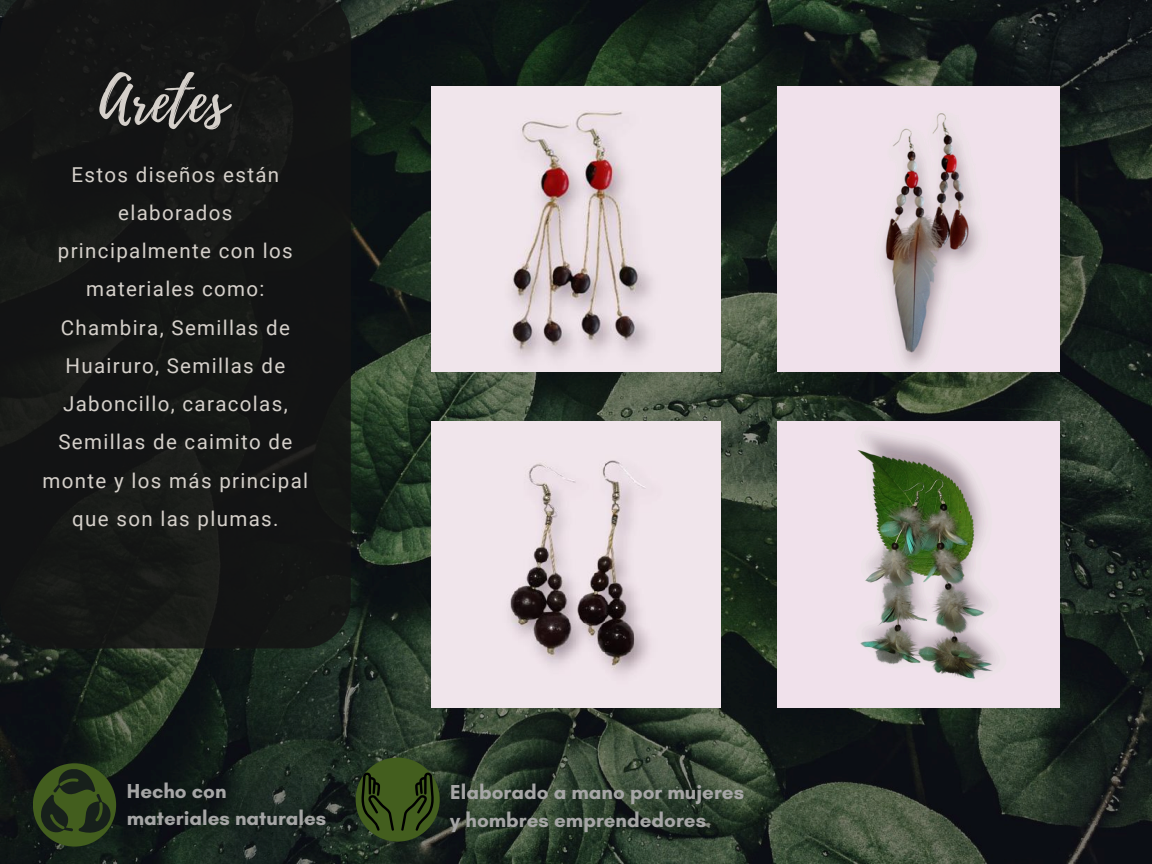
<style>
.page{position:relative;width:1152px;height:864px;background:#fff}
.page>*{position:absolute;margin:0;border:0;box-sizing:border-box;transform-origin:0 0}
.t1{font:60.6px "Playlist Script";color:#d5d0ca}
.t2{font:20.55px/38.2px "Roboto";letter-spacing:.065em;color:#d5d0ca;text-align:center}
.t3{font:700 20.55px/27.8px "Glacial Indifference";color:#a6a6a6}
</style>
<div class="page">
<img style="left:0;top:0;width:1152px;height:864px">
<div style="left:0;top:0;width:351px;height:648px;background:#131514"></div>
<div style="left:33px;top:763px;width:83px;height:84px;background:#435e1e;border-radius:50%"></div>
<svg style="left:40px;top:768px;width:72px;height:66px"></svg>
<div style="left:356px;top:758px;width:84px;height:84px;background:#435e1e;border-radius:50%"></div>
<svg style="left:361px;top:772px;width:33px;height:59px"></svg>
<svg style="left:401px;top:772px;width:33px;height:59px"></svg>
<img style="left:778px;top:86px;width:281px;height:286px">
<img style="left:432px;top:86px;width:288px;height:286px">
<img style="left:432px;top:422px;width:288px;height:286px">
<img style="left:778px;top:422px;width:281px;height:286px">
<p class="t1" style="left:99px;top:57px;width:130px">Aretes</p>
<p class="t2" style="left:43px;top:156px;width:267px">Estos diseños están elaborados principalmente con los materiales como:<br>Chambira, Semillas de<br>Huairuro, Semillas de<br>Jaboncillo, caracolas,<br>Semillas de caimito de monte y los más principal que son las plumas.</p>
<p class="t3" style="left:127px;top:777px;width:201px">Hecho con materiales naturales</p>
<p class="t3" style="left:450px;top:778px;width:295px">Elaborado a mano por mujeres y hombres emprendedores</p>
</div>
